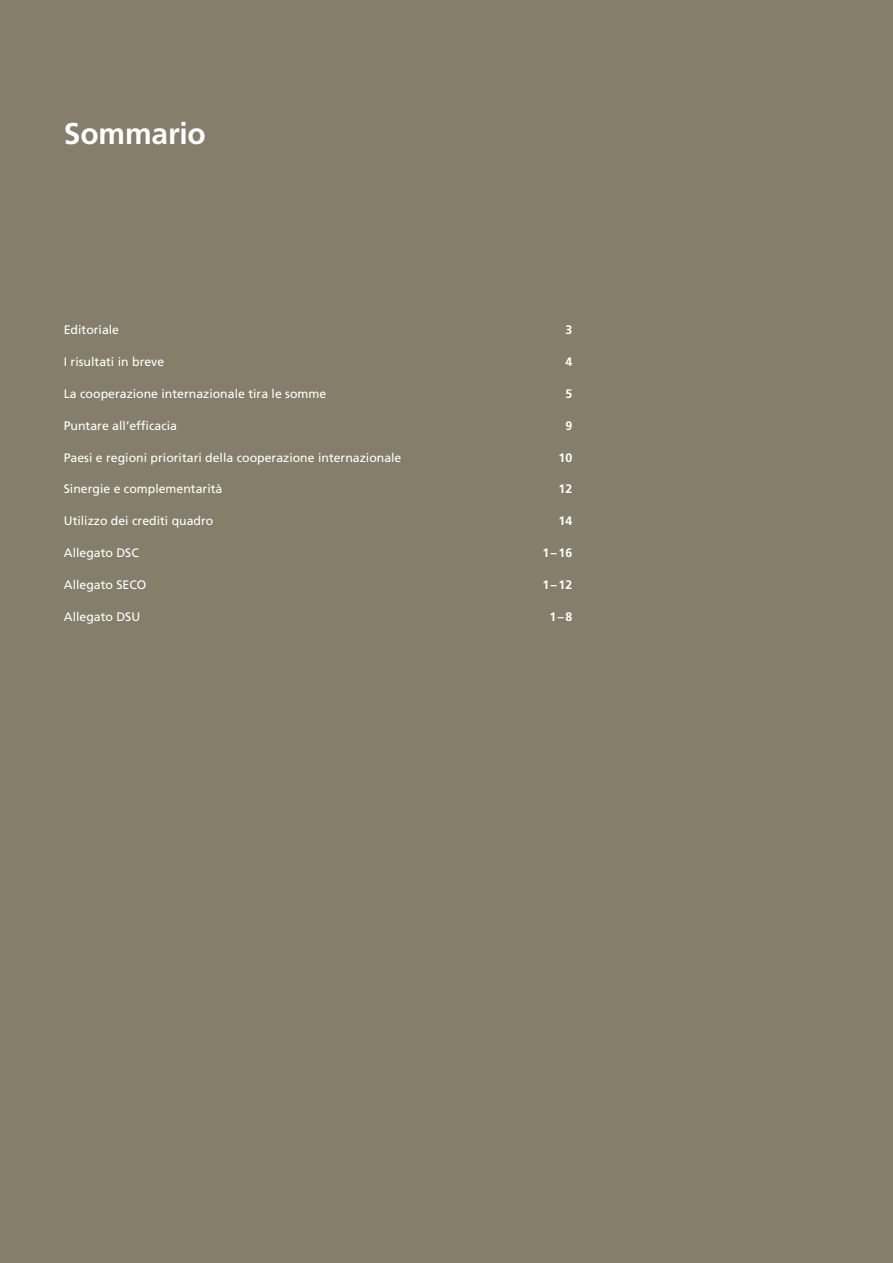
<style>
.page{position:relative;width:893px;height:1263px;background:#857e6b}
.page>*{position:absolute;margin:0;border:0;box-sizing:border-box;transform-origin:0 0}
.t1{font:700 30px "Frutiger LT Pro";letter-spacing:-.005em;color:#fff}
.t2{font:12.3px "Frutiger LT Pro";color:#fff}
.t3{font:700 12.3px "Frutiger LT Pro";color:#fff}
</style>
<div class="page">
<h1 class="t1" style="left:64px;top:115px;width:144px">Sommario</h1>
<p class="t2" style="left:64px;top:323px;width:57px">Editoriale</p>
<p class="t3" style="left:565px;top:323px;width:8px">3</p>
<p class="t2" style="left:64px;top:355px;width:102px">I risultati in breve</p>
<p class="t3" style="left:565px;top:355px;width:8px">4</p>
<p class="t2" style="left:64px;top:386px;width:264px">La cooperazione internazionale tira le somme</p>
<p class="t3" style="left:565px;top:386px;width:8px">5</p>
<p class="t2" style="left:64px;top:418px;width:115px">Puntare all’efficacia</p>
<p class="t3" style="left:565px;top:418px;width:8px">9</p>
<p class="t2" style="left:64px;top:450px;width:339px">Paesi e regioni prioritari della cooperazione internazionale</p>
<p class="t3" style="left:559px;top:450px;width:15px">10</p>
<p class="t2" style="left:64px;top:482px;width:160px">Sinergie e complementarità</p>
<p class="t3" style="left:559px;top:482px;width:15px">12</p>
<p class="t2" style="left:64px;top:514px;width:151px">Utilizzo dei crediti quadro</p>
<p class="t3" style="left:559px;top:514px;width:15px">14</p>
<p class="t2" style="left:64px;top:545px;width:77px">Allegato DSC</p>
<p class="t3" style="left:543px;top:545px;width:31px">1–16</p>
<p class="t2" style="left:64px;top:577px;width:84px">Allegato SECO</p>
<p class="t3" style="left:543px;top:577px;width:31px">1–12</p>
<p class="t2" style="left:64px;top:609px;width:78px">Allegato DSU</p>
<p class="t3" style="left:549px;top:609px;width:24px">1–8</p>
</div>
